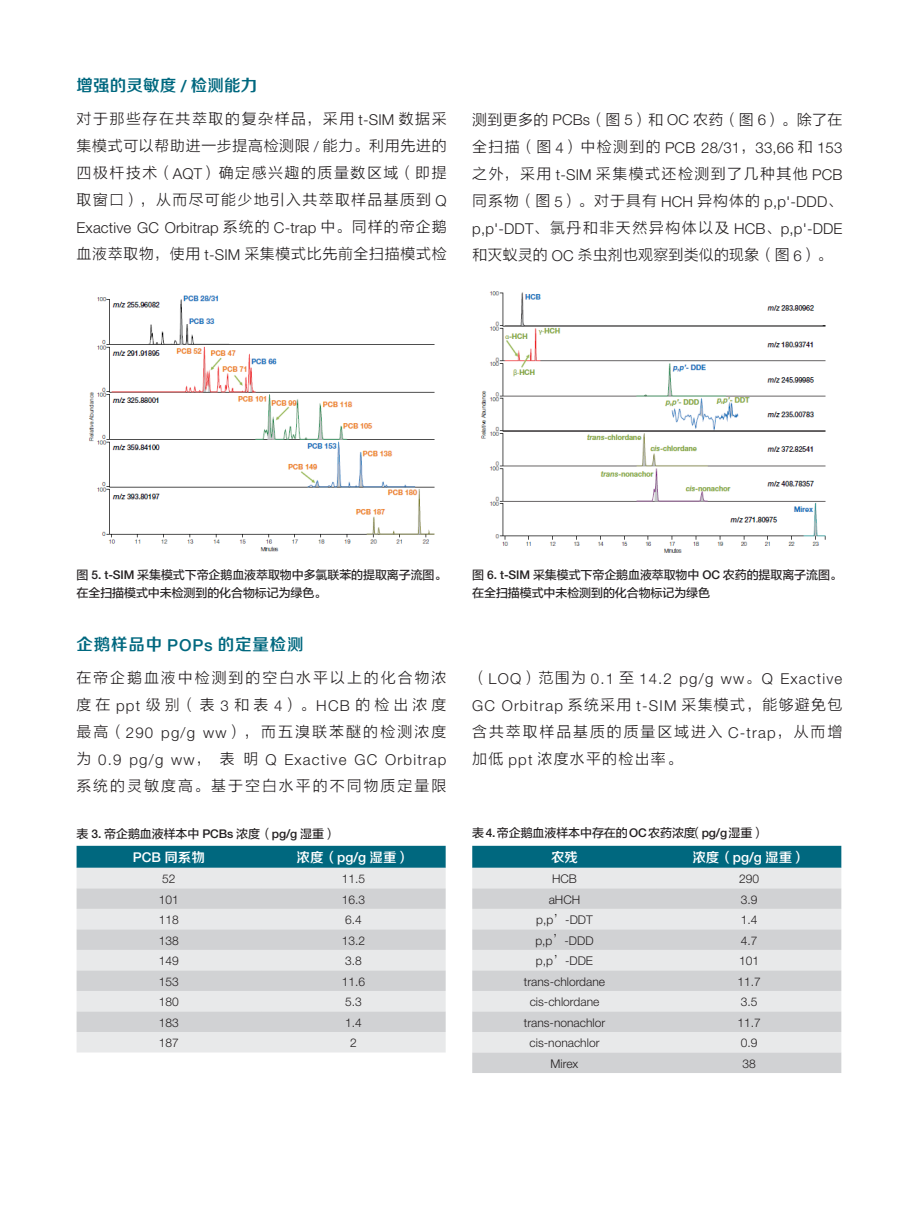
<style>
.page{position:relative;width:919px;height:1217px;background:#fff}
.page>*{position:absolute;margin:0;border:0;box-sizing:border-box;transform-origin:0 0}
.t1{font:16.5px "FZZZHONGJW GB1 0";letter-spacing:.05em;color:#00687f}
.t2{font:16.5px "FZZZHONGJW GB1 0";letter-spacing:.01em;color:#00687f}
.t3{font:15px/27px "FZLTXHK";letter-spacing:.095em;color:#231f20;text-align:justify}
.t4{font:300 15px "Helvetica Neue LT Pro";letter-spacing:.01em;color:#231f20}
.t5{font:300 15px/27px "Helvetica Neue LT Pro";letter-spacing:.08em;color:#231f20}
.t6{font:15px/27px "FZLTXHK";letter-spacing:.12em;color:#231f20}
.t7{font:15px "FZLTXHK";letter-spacing:.04em;color:#231f20}
.t8{font:15px "FZLTXHK";letter-spacing:.02em;color:#231f20}
.t9{font:15px "FZLTXHK";letter-spacing:.01em;color:#231f20}
.t10{font:15px "FZLTXHK";letter-spacing:.13em;color:#231f20}
.t11{font:13.5px "FZZZHONGJW GB1 0";color:#fff}
.t12{font:500 13.5px "Helvetica Neue LT Std";color:#fff}
.t13{font:300 12px "Helvetica Neue LT Pro";color:#231f20}
.t14{font:12px/18px "FZLTZHUNHK GBK1 0";letter-spacing:-.01em;color:#231f20}
.s1{font-family:"Helvetica Neue LT Std";font-weight:500}
.s2{font-family:"Helvetica Neue LT Pro";font-weight:300}
.s3{font-family:"FZLTXHK";font-weight:400}
.s4{font-family:"FZZZHONGJW GB1 0";font-weight:400}
</style>
<div class="page">
<img style="left:88px;top:295px;width:347px;height:257px">
<img style="left:480px;top:291px;width:346px;height:262px">
<div style="left:77px;top:845px;width:368px;height:22px;background:#00687f"></div>
<div style="left:77px;top:867px;width:368px;height:185px;background:#e8e9ea"></div>
<svg style="left:77px;top:888px;width:368px;height:143px;fill:#d1d2d4"></svg>
<div style="left:472px;top:845px;width:369px;height:22px;background:#00687f"></div>
<div style="left:472px;top:867px;width:369px;height:21px;background:#e8e9ea"></div>
<svg style="left:472px;top:888px;width:369px;height:184px;fill:#d1d2d4"></svg>
<p class="t2" style="left:77px;top:76px;width:182px">增强的灵敏度 <span class="s1">/</span> 检测能力</p>
<p class="t3" style="left:77px;top:105px;width:371px">对于那些存在共萃取的复杂样品，采用 <span class="s2">t-SIM</span> 数据采集模式可以帮助进一步提高检测限 <span class="s2">/</span> 能力。利用先进的四极杆技术（<span class="s2">AQT</span>）确定感兴趣的质量数区域（即提取窗口），从而尽可能少地引入共萃取样品基质到 <span class="s2">Q</span></p>
<p class="t4" style="left:77px;top:218px;width:371px">Exactive GC Orbitrap <span class="s3">系统的</span> C-trap <span class="s3">中。同样的帝企鹅</span></p>
<p class="t7" style="left:77px;top:245px;width:371px">血液萃取物，使用 <span class="s2">t-SIM</span> 采集模式比先前全扫描模式检</p>
<p class="t8" style="left:472px;top:111px;width:371px">测到更多的 <span class="s2">PCBs</span>（图 <span class="s2">5</span>）和 <span class="s2">OC</span> 农药（图 <span class="s2">6</span>）。除了在</p>
<p class="t4" style="left:472px;top:138px;width:371px"><span class="s3">全扫描（图</span> 4<span class="s3">）中检测到的</span> PCB 28/31<span class="s3">，</span>33,66 <span class="s3">和</span> 153</p>
<p class="t3" style="left:472px;top:160px;width:371px">之外，采用 <span class="s2">t-SIM</span> 采集模式还检测到了几种其他 <span class="s2">PCB</span>同系物（图 <span class="s2">5</span>）。对于具有 <span class="s2">HCH</span> 异构体的 <span class="s2">p,p'-DDD</span>、</p>
<p class="t4" style="left:472px;top:219px;width:371px">p,p'-DDT<span class="s3">、氯丹和非天然异构体以及</span> HCB<span class="s3">、</span>p,p'-DDE</p>
<p class="t9" style="left:472px;top:246px;width:361px">和灭蚁灵的 <span class="s2">OC</span> 杀虫剂也观察到类似的现象（图 <span class="s2">6</span>）。</p>
<p class="t14" style="left:77px;top:566px;width:371px">图 <span class="s1">5. t-SIM</span> 采集模式下帝企鹅血液萃取物中多氯联苯的提取离子流图。在全扫描模式中未检测到的化合物标记为绿色。</p>
<p class="t14" style="left:472px;top:566px;width:371px">图 <span class="s1">6. t-SIM</span> 采集模式下帝企鹅血液萃取物中 <span class="s1">OC</span> 农药的提取离子流图。在全扫描模式中未检测到的化合物标记为绿色</p>
<p class="t1" style="left:76px;top:634px;width:229px">企鹅样品中 <span class="s1">POPs</span> 的定量检测</p>
<p class="t3" style="left:76px;top:664px;width:372px">在帝企鹅血液中检测到的空白水平以上的化合物浓度在 <span class="s2">ppt</span> 级别（表 <span class="s2">3</span> 和表 <span class="s2">4</span>）。<span class="s2">HCB</span> 的检出浓度最高（<span class="s2">290 pg/g ww</span>），而五溴联苯醚的检测浓度</p>
<p class="t5" style="left:76px;top:745px;width:371px"><span class="s3">为</span> 0.9 pg/g ww<span class="s3">，表明</span> Q Exactive GC Orbitrap</p>
<p class="t10" style="left:76px;top:777px;width:371px">系统的灵敏度高。基于空白水平的不同物质定量限</p>
<p class="t5" style="left:472px;top:664px;width:371px"><span class="s3">（</span>LOQ<span class="s3">）范围为</span> 0.1 <span class="s3">至</span> 14.2 pg/g ww<span class="s3">。</span>Q Exactive<br>GC Orbitrap <span class="s3">系统采用</span> t-SIM <span class="s3">采集模式，能够避免包</span></p>
<p class="t6" style="left:472px;top:718px;width:371px">含共萃取样品基质的质量区域进入 <span class="s2">C-trap</span>，从而增加低 <span class="s2">ppt</span> 浓度水平的检出率。</p>
<p class="t14" style="left:77px;top:824px;width:261px">表 <span class="s1">3.</span> 帝企鹅血液样本中 <span class="s1">PCBs</span> 浓度（<span class="s1">pg/g</span> 湿重）</p>
<p class="t14" style="left:472px;top:823px;width:293px">表<span class="s1">4.</span>帝企鹅血液样本中存在的<span class="s1">OC</span>农药浓度（<span class="s1">pg/g</span>湿重）</p>
<p class="t12" style="left:133px;top:849px;width:74px">PCB <span class="s4">同系物</span></p>
<p class="t11" style="left:296px;top:849px;width:115px">浓度（<span class="s1">pg/g</span> 湿重）</p>
<p class="t13" style="left:162px;top:871px;width:15px">52</p>
<p class="t13" style="left:342px;top:871px;width:25px">11.5</p>
<p class="t13" style="left:159px;top:891px;width:22px">101</p>
<p class="t13" style="left:342px;top:891px;width:25px">16.3</p>
<p class="t13" style="left:159px;top:912px;width:22px">118</p>
<p class="t13" style="left:345px;top:912px;width:18px">6.4</p>
<p class="t13" style="left:159px;top:932px;width:22px">138</p>
<p class="t13" style="left:342px;top:932px;width:25px">13.2</p>
<p class="t13" style="left:159px;top:953px;width:22px">149</p>
<p class="t13" style="left:345px;top:953px;width:18px">3.8</p>
<p class="t13" style="left:159px;top:973px;width:22px">153</p>
<p class="t13" style="left:342px;top:973px;width:25px">11.6</p>
<p class="t13" style="left:159px;top:994px;width:22px">180</p>
<p class="t13" style="left:345px;top:994px;width:18px">5.3</p>
<p class="t13" style="left:159px;top:1014px;width:22px">183</p>
<p class="t13" style="left:345px;top:1014px;width:18px">1.4</p>
<p class="t13" style="left:159px;top:1035px;width:22px">187</p>
<p class="t13" style="left:350px;top:1035px;width:8px">2</p>
<p class="t11" style="left:551px;top:849px;width:28px">农残</p>
<p class="t11" style="left:692px;top:849px;width:115px">浓度（<span class="s1">pg/g</span> 湿重）</p>
<p class="t13" style="left:552px;top:871px;width:26px">HCB</p>
<p class="t13" style="left:739px;top:871px;width:22px">290</p>
<p class="t13" style="left:548px;top:891px;width:33px">aHCH</p>
<p class="t13" style="left:740px;top:891px;width:18px">3.9</p>
<p class="t13" style="left:536px;top:912px;width:58px">p,p<span class="s3">’</span>-DDT</p>
<p class="t13" style="left:740px;top:912px;width:18px">1.4</p>
<p class="t13" style="left:535px;top:932px;width:60px">p,p<span class="s3">’</span>-DDD</p>
<p class="t13" style="left:740px;top:932px;width:18px">4.7</p>
<p class="t13" style="left:536px;top:953px;width:59px">p,p<span class="s3">’</span>-DDE</p>
<p class="t13" style="left:739px;top:953px;width:22px">101</p>
<p class="t13" style="left:524px;top:973px;width:83px">trans-chlordane</p>
<p class="t13" style="left:737px;top:973px;width:25px">11.7</p>
<p class="t13" style="left:529px;top:994px;width:71px">cis-chlordane</p>
<p class="t13" style="left:740px;top:994px;width:18px">3.5</p>
<p class="t13" style="left:524px;top:1014px;width:83px">trans-nonachlor</p>
<p class="t13" style="left:737px;top:1014px;width:25px">11.7</p>
<p class="t13" style="left:529px;top:1035px;width:71px">cis-nonachlor</p>
<p class="t13" style="left:740px;top:1035px;width:18px">0.9</p>
<p class="t13" style="left:550px;top:1055px;width:29px">Mirex</p>
<p class="t13" style="left:742px;top:1055px;width:15px">38</p>
</div>
